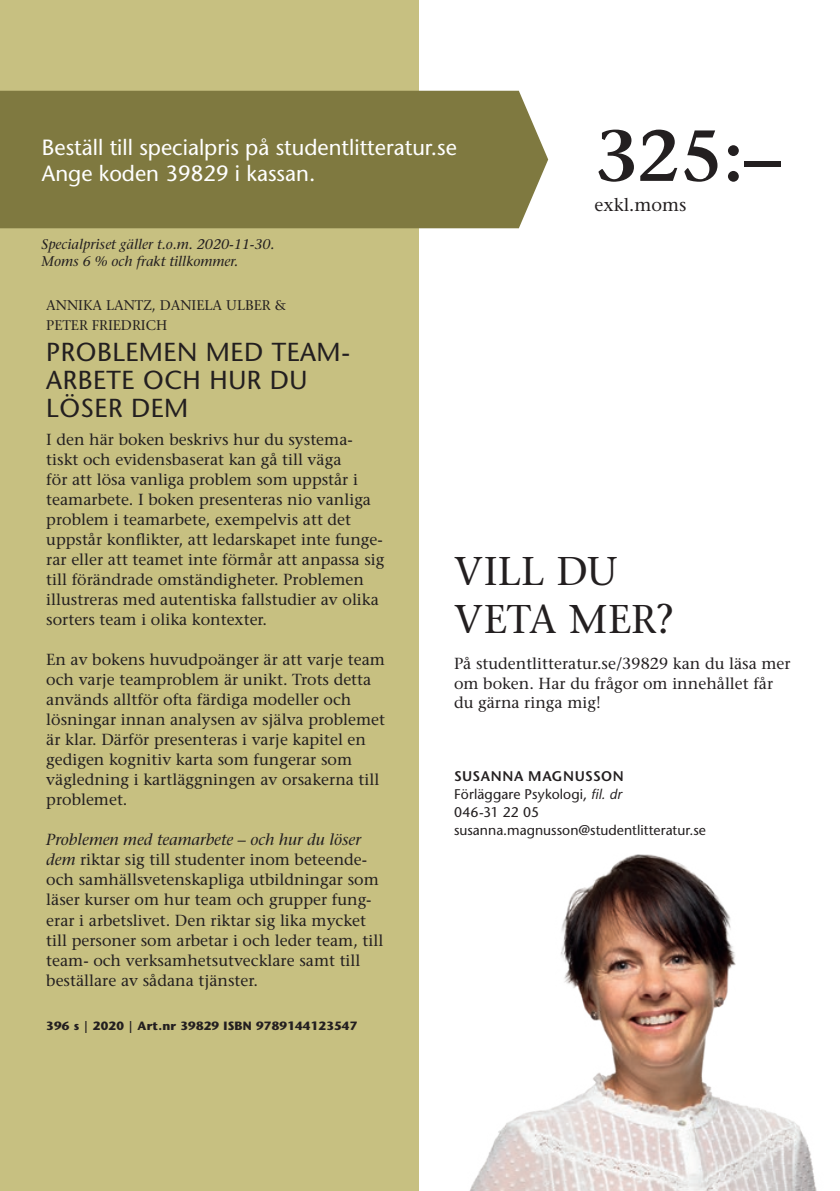
<style>
.page{position:relative;width:840px;height:1191px;background:#fff}
.page>*{position:absolute;margin:0;border:0;box-sizing:border-box;transform-origin:0 0}
.t1{font:600 72px "Stone Serif Std";color:#231f20}
.t2{font:500 40px/48px "Stone Serif Std";letter-spacing:.005em;color:#231f20}
.t3{font:500 26px/28px "Stone Sans Std";letter-spacing:.02em;color:#231f20}
.t4{font:500 22px/26px "Stone Sans Std";color:#fff}
.t5{font:500 18px "Stone Serif Std";color:#231f20}
.t6{font:500 16px/20px "Stone Serif Std";color:#231f20}
.t7{font:500 14px/18px "Stone Sans Std";letter-spacing:.005em;color:#231f20}
.t8{font:italic 500 14px/16.8px "Stone Serif Std";color:#231f20}
.t9{font:500 14px/20px "Stone Serif Std";color:#231f20}
.t10{font:700 12px "Stone Sans Std";letter-spacing:.02em;color:#231f20}
.s1{font-style:italic}
.s2{font-weight:600}
</style>
<div class="page">
<div style="left:0;top:0;width:419px;height:1191px;background:#c7c081"></div>
<div style="left:0;top:91px;width:548px;height:137px;background:#7f7940"></div>
<img style="left:469px;top:854px;width:348px;height:337px">
<h3 class="t4" style="left:42px;top:134px;width:416px">Beställ till specialpris på studentlitteratur.se<br>Ange koden 39829 i kassan.</h3>
<p class="t8" style="left:42px;top:236px;width:234px">Specialpriset gäller t.o.m. 2020-11-30.<br>Moms 6 % och frakt tillkommer.</p>
<h1 class="t1" style="left:594px;top:113px;width:187px">325:–</h1>
<p class="t5" style="left:594px;top:194px;width:93px">exkl.moms</p>
<p class="t9" style="left:46px;top:295px;width:241px">ANNIKA LANTZ, DANIELA ULBER &amp;<br>PETER FRIEDRICH</p>
<h3 class="t3" style="left:46px;top:338px;width:305px">PROBLEMEN MED TEAM-<br>ARBETE OCH HUR DU<br>LÖSER DEM</h3>
<p class="t6" style="left:46px;top:430px;width:339px">I den här boken beskrivs hur du systema&shy;tiskt och evidensbaserat kan gå till väga<br>för att lösa vanliga problem som uppstår i teamarbete. I boken presenteras nio vanliga problem i teamarbete, exempelvis att det uppstår konflikter, att ledarskapet inte funge&shy;rar eller att teamet inte förmår att anpassa sig till förändrade omständigheter. Problemen illustreras med autentiska fallstudier av olika sorters team i olika kontexter.</p>
<p class="t6" style="left:46px;top:650px;width:340px">En av bokens huvudpoänger är att varje team och varje teamproblem är unikt. Trots detta används alltför ofta färdiga modeller och lösningar innan analysen av själva problemet är klar. Därför presenteras i varje kapitel en gedigen kognitiv karta som fungerar som vägledning i kartläggningen av orsakerna till problemet.</p>
<p class="t6" style="left:46px;top:830px;width:338px"><span class="s1">Problemen med teamarbete – och hur du löser dem</span> riktar sig till studenter inom beteende&shy;och samhällsvetenskapliga utbildningar som läser kurser om hur team och grupper fung&shy;erar i arbetslivet. Den riktar sig lika mycket till personer som arbetar i och leder team, till team- och verksamhetsutvecklare samt till beställare av sådana tjänster.</p>
<p class="t10" style="left:46px;top:1018px;width:312px">396 s | 2020 | Art.nr 39829 ISBN 9789144123547</p>
<h2 class="t2" style="left:454px;top:547px;width:221px">VILL DU<br>VETA MER?</h2>
<p class="t6" style="left:454px;top:654px;width:338px;line-height:19.2px">På studentlitteratur.se/39829 kan du läsa mer om boken. Har du frågor om innehållet får du gärna ringa mig!</p>
<p class="t7" style="left:454px;top:766px;width:253px"><span class="s2">SUSANNA MAGNUSSON<br></span>Förläggare Psykologi, <span class="s1">fil. dr<br></span>046-31 22 05 susanna.magnusson@studentlitteratur.se</p>
</div>
